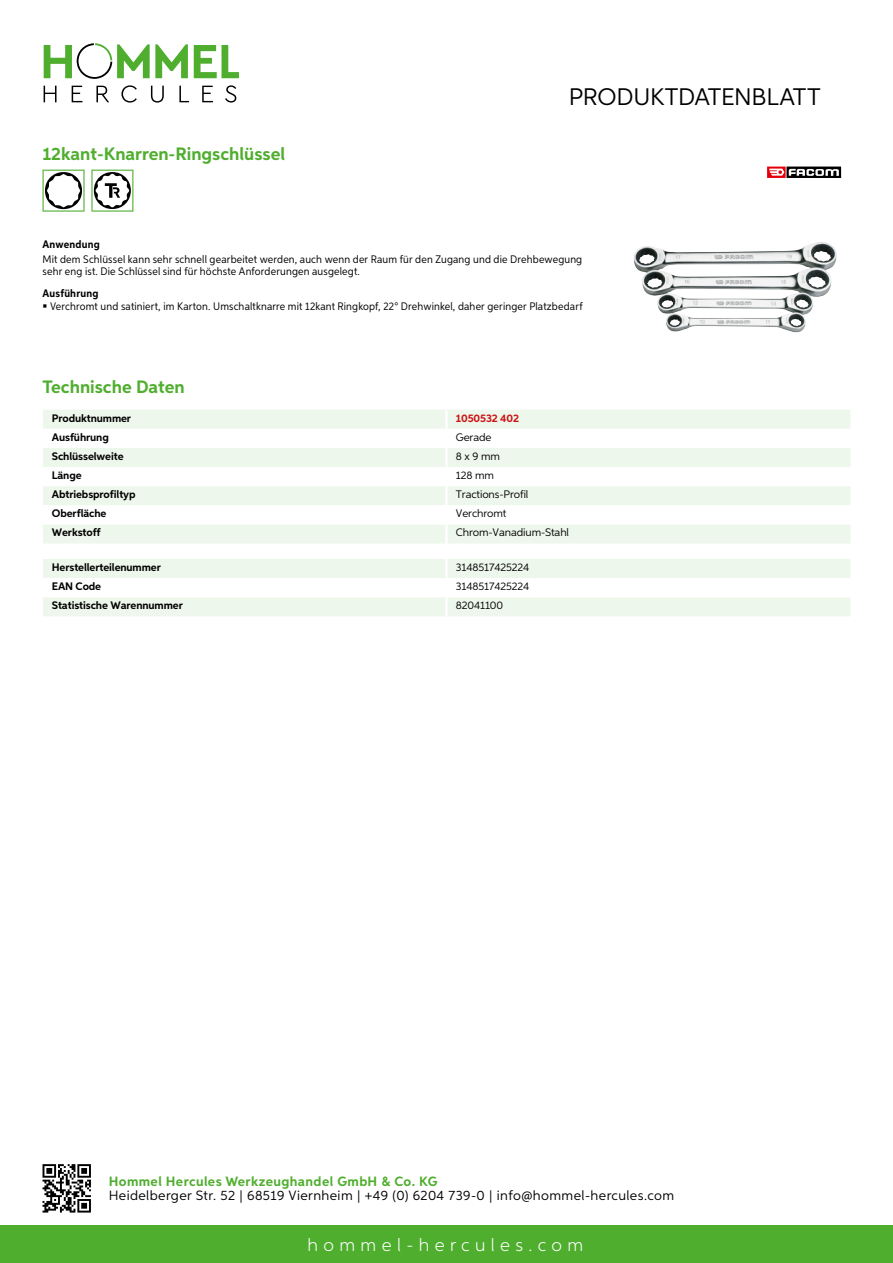
<style>
.page{position:relative;width:893px;height:1263px;background:#fff}
.page>*{position:absolute;margin:0;border:0;box-sizing:border-box;transform-origin:0 0}
.t1{font:24px "Aspira";letter-spacing:-.01em;color:#000}
.t2{font:700 18px "Aspira";color:#50ae2f}
.t3{font:300 18px "Aspira";letter-spacing:.3em;color:#fff}
.t4{font:13.5px "Aspira";letter-spacing:.03em;color:#000}
.t5{font:700 13.5px "Aspira";letter-spacing:.03em;color:#50ae2f}
.t6{font:10.95px/12px "Aspira Nar";letter-spacing:.015em;color:#000}
.t7{font:700 10.95px "Aspira";letter-spacing:-.01em;color:#000}
.t8{font:10.95px "Aspira";letter-spacing:-.01em;color:#000}
.t9{font:700 10.95px "Aspira Nar";letter-spacing:.02em;color:#000}
.t10{font:700 10.95px "Aspira";letter-spacing:-.01em;color:#cd1013}
</style>
<div class="page">
<div style="left:0;top:1226px;width:893px;height:37px;background:#50ae2f"></div>
<svg style="left:43px;top:1164px;width:48px;height:48px"></svg>
<svg style="left:194px;top:45px;width:45px;height:33px"></svg>
<svg style="left:44px;top:43px;width:144px;height:36px"></svg>
<svg style="left:44px;top:86px;width:13px;height:16px"></svg>
<svg style="left:72px;top:86px;width:10px;height:16px"></svg>
<svg style="left:96px;top:86px;width:13px;height:16px"></svg>
<svg style="left:121px;top:85px;width:16px;height:18px"></svg>
<svg style="left:151px;top:86px;width:13px;height:17px"></svg>
<svg style="left:179px;top:86px;width:10px;height:16px"></svg>
<svg style="left:202px;top:86px;width:11px;height:16px"></svg>
<svg style="left:225px;top:85px;width:11px;height:18px"></svg>
<div style="left:43px;top:410px;width:807px;height:134px;background:#eef7eb"></div>
<svg style="left:43px;top:429px;width:807px;height:95px"></svg>
<hr style="left:445px;top:410px;width:3px;height:19px;background:#fff">
<hr style="left:445px;top:429px;width:3px;height:19px;background:#fff">
<hr style="left:445px;top:448px;width:3px;height:19px;background:#fff">
<hr style="left:445px;top:467px;width:3px;height:19px;background:#fff">
<hr style="left:445px;top:486px;width:3px;height:19px;background:#fff">
<hr style="left:445px;top:505px;width:3px;height:19px;background:#fff">
<hr style="left:445px;top:524px;width:3px;height:20px;background:#fff">
<svg style="left:43px;top:559px;width:807px;height:57px"></svg>
<hr style="left:445px;top:597px;width:3px;height:19px;background:#fff">
<svg style="left:43px;top:170px;width:42px;height:42px"></svg>
<svg style="left:91px;top:170px;width:42px;height:42px"></svg>
<img style="left:633px;top:242px;width:204px;height:91px">
<svg style="left:767px;top:166px;width:75px;height:12px"></svg>
<svg style="left:767px;top:167px;width:74px;height:11px"></svg>
<h2 class="t2" style="left:43px;top:142px;width:244px">12kant-Knarren-Ringschlüssel</h2>
<h1 class="t1" style="left:569px;top:82px;width:253px">Produktdatenblatt</h1>
<p class="t9" style="left:43px;top:237px;width:59px">Anwendung</p>
<p class="t6" style="left:43px;top:253px;width:541px">Mit dem Schlüssel kann sehr schnell gearbeitet werden, auch wenn der Raum für den Zugang und die Drehbewegung sehr eng ist. Die Schlüssel sind für höchste Anforderungen ausgelegt.</p>
<p class="t9" style="left:43px;top:286px;width:58px">Ausführung</p>
<p class="t6" style="left:50px;top:300px;width:534px">Verchromt und satiniert, im Karton. Umschaltknarre mit 12kant Ringkopf, 22° Drehwinkel, daher geringer Platzbedarf</p>
<h2 class="t2" style="left:43px;top:375px;width:144px">Technische Daten</h2>
<p class="t7" style="left:52px;top:411px;width:81px">Produktnummer</p>
<p class="t10" style="left:456px;top:411px;width:65px">1050532 402</p>
<p class="t7" style="left:52px;top:430px;width:58px">Ausführung</p>
<p class="t8" style="left:456px;top:430px;width:37px">Gerade</p>
<p class="t7" style="left:52px;top:449px;width:73px">Schlüsselweite</p>
<p class="t8" style="left:456px;top:449px;width:46px">8 x 9 mm</p>
<p class="t7" style="left:52px;top:468px;width:31px">Länge</p>
<p class="t8" style="left:456px;top:468px;width:40px">128 mm</p>
<p class="t7" style="left:52px;top:488px;width:85px">Abtriebsprofiltyp</p>
<p class="t8" style="left:456px;top:488px;width:74px">Tractions-Profil</p>
<p class="t7" style="left:52px;top:507px;width:56px">Oberfläche</p>
<p class="t8" style="left:456px;top:507px;width:52px">Verchromt</p>
<p class="t7" style="left:52px;top:526px;width:50px">Werkstoff</p>
<p class="t8" style="left:456px;top:526px;width:115px">Chrom-Vanadium-Stahl</p>
<p class="t7" style="left:52px;top:560px;width:111px">Herstellerteilenummer</p>
<p class="t8" style="left:456px;top:560px;width:75px">3148517425224</p>
<p class="t7" style="left:52px;top:579px;width:51px">EAN Code</p>
<p class="t8" style="left:456px;top:580px;width:75px">3148517425224</p>
<p class="t7" style="left:52px;top:599px;width:132px">Statistische Warennummer</p>
<p class="t8" style="left:456px;top:599px;width:49px">82041100</p>
<p class="t5" style="left:109px;top:1172px;width:330px">Hommel Hercules Werkzeughandel GmbH &amp; Co. KG</p>
<p class="t4" style="left:109px;top:1187px;width:567px">Heidelberger Str. 52 | 68519 Viernheim | +49 (0) 6204 739-0 | info@hommel-hercules.com</p>
<h2 class="t3" style="left:307px;top:1234px;width:277px">hommel-hercules.com</h2>
</div>
